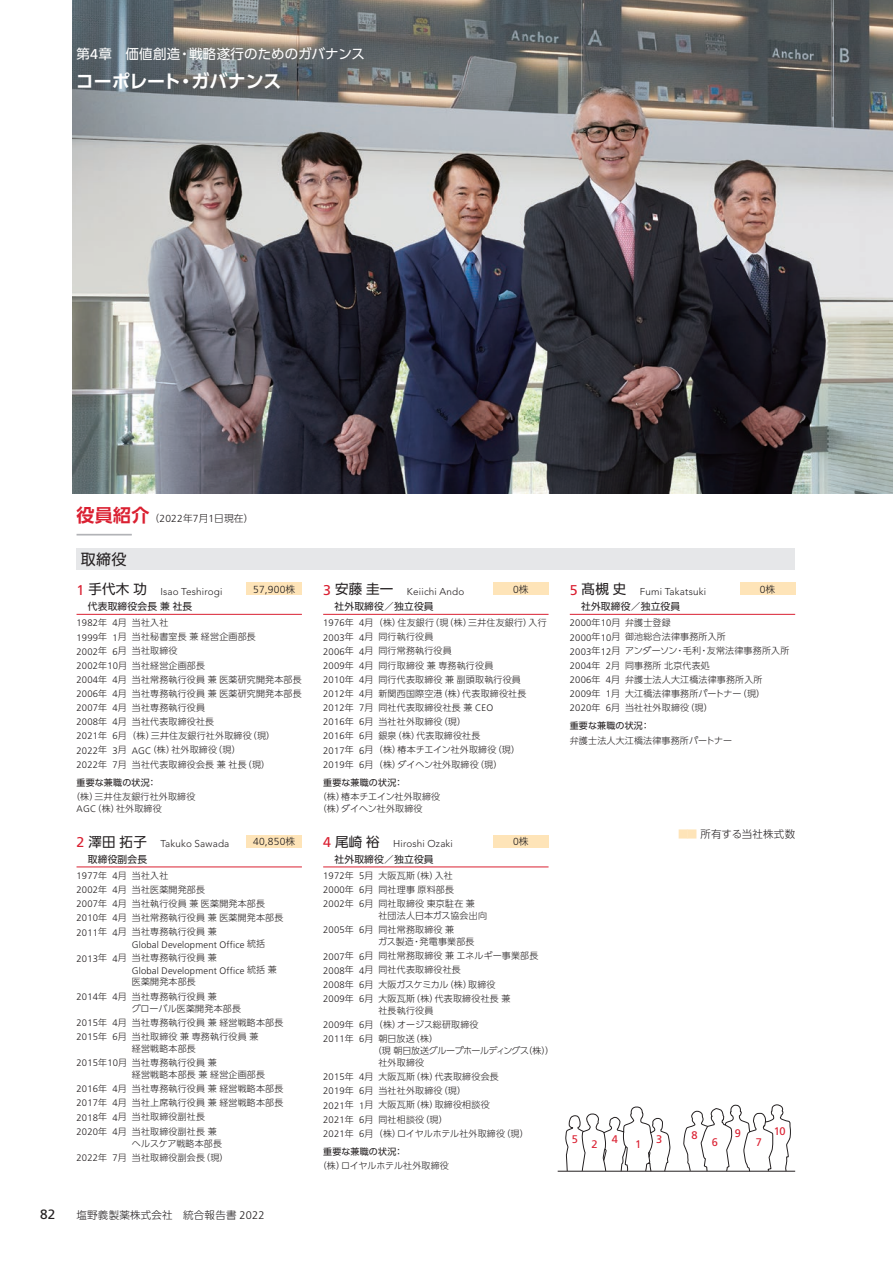
<style>
.page{position:relative;width:893px;height:1263px;background:#fff}
.page>*{position:absolute;margin:0;border:0;box-sizing:border-box;transform-origin:0 0}
.t1{font:700 18px "UD Shin Go Pro De";letter-spacing:-.01em;color:#fff}
.t2{font:15px "UD Shin Go Pro";color:#231f20}
.t3{font:13.5px "UD Shin Go Pro";letter-spacing:.02em;color:#fff}
.t4{font:13.5px "Frutiger";color:#231f20}
.t5{font:10.95px "Frutiger";color:#da2031}
.t6{font:300 10.5px "UD Shin Go Pro";letter-spacing:.02em;color:#231f20}
.t7{font:300 10.2px "Frutiger";letter-spacing:.02em;color:#231f20}
.t8{font:300 9.9px "Avenir";letter-spacing:.02em;color:#231f20}
.t9{font:9.75px "UD Shin Go Pro";letter-spacing:.02em;color:#231f20}
.t10{font:300 9.75px "UD Shin Go Pro";color:#231f20}
.t11{font:300 9.45px "Frutiger";letter-spacing:.02em;color:#231f20}
.t12{font:300 9px/14.1px "UD Shin Go Pro";letter-spacing:.02em;color:#231f20}
.t13{font:9px "UD Shin Go Pro";letter-spacing:.02em;color:#231f20}
.t14{font:300 9px/12px "UD Shin Go Pro";letter-spacing:-.04em;color:#231f20}
.s1{font-family:"Frutiger";font-size:14.1px}
.s2{font-family:"UD Shin Go Pro De";font-weight:700;font-size:18px;color:#da2031}
.s3{font-family:"Frutiger";font-size:10.2px}
.s4{font-family:"Frutiger";font-weight:400;font-size:14.1px;color:#da2031}
.s5{font-family:"UD Shin Go Pro";font-weight:400;font-size:13.5px}
.s6{font-family:"Frutiger";font-size:9.45px}
.s7{font-family:"UD Shin Go Pro";font-size:9px}
.s8{font-family:"UD Shin Go Pro";font-size:9.75px}
.s9{color:#fee4b8}
.s10{font-family:"Frutiger";font-size:10.95px}
</style>
<div class="page">
<hr style="left:77px;top:614px;width:225px;height:1px;background:#da2031">
<hr style="left:77px;top:867px;width:225px;height:1px;background:#da2031">
<hr style="left:323px;top:614px;width:226px;height:1px;background:#da2031">
<hr style="left:323px;top:867px;width:226px;height:1px;background:#da2031">
<hr style="left:570px;top:614px;width:225px;height:1px;background:#da2031">
<div style="left:77px;top:549px;width:718px;height:21px;background:#e6e7e9"></div>
<div style="left:247px;top:583px;width:55px;height:12px;background:#fee4b8"></div>
<div style="left:247px;top:835px;width:55px;height:13px;background:#fee4b8"></div>
<div style="left:493px;top:835px;width:56px;height:13px;background:#fee4b8"></div>
<div style="left:493px;top:583px;width:56px;height:12px;background:#fee4b8"></div>
<div style="left:740px;top:583px;width:55px;height:12px;background:#fee4b8"></div>
<hr style="left:558px;top:1171px;width:237px;height:1px;background:#231f20">
<svg style="left:683px;top:1104px;width:108px;height:67px"></svg>
<svg style="left:565px;top:1106px;width:105px;height:65px"></svg>
<hr style="left:77px;top:534px;width:55px;height:1px;background:#b2b3b7">
<img style="left:72px;top:0;width:821px;height:493px">
<h3 class="t3" style="left:77px;top:43px;width:290px">第<span class="s1">4</span>章　価値創造・戦略遂行のためのガバナンス</h3>
<h1 class="t1" style="left:76px;top:67px;width:207px">コーポレート・ガバナンス</h1>
<p class="t10" style="left:77px;top:510px;width:179px"><span class="s2">役員紹介</span>（<span class="s3">2022</span>年<span class="s3">7</span>月<span class="s3">1</span>日現在）</p>
<h2 class="t2" style="left:81px;top:547px;width:47px">取締役</h2>
<p class="t8" style="left:77px;top:585px;width:147px"><span class="s4">1</span> <span class="s5">手代木功　</span>Isao Teshirogi</p>
<p class="t9" style="left:88px;top:598px;width:106px">代表取締役会長兼社長</p>
<p class="t12" style="left:77px;top:615px;width:227px"><span class="s6">1982</span>年 <span class="s6">4</span>月 当社入社<br><span class="s6">1999</span>年 <span class="s6">1</span>月 当社秘書室長兼経営企画部長<br><span class="s6">2002</span>年 <span class="s6">6</span>月 当社取締役<br><span class="s6">2002</span>年<span class="s6">10</span>月 当社経営企画部長<br><span class="s6">2004</span>年 <span class="s6">4</span>月 当社常務執行役員兼医薬研究開発本部長<br><span class="s6">2006</span>年 <span class="s6">4</span>月 当社専務執行役員兼医薬研究開発本部長<br><span class="s6">2007</span>年 <span class="s6">4</span>月 当社専務執行役員<br><span class="s6">2008</span>年 <span class="s6">4</span>月 当社代表取締役社長<br><span class="s6">2021</span>年 <span class="s6">6</span>月 （株）三井住友銀行社外取締役（現）<br><span class="s6">2022</span>年 <span class="s6">3</span>月 <span class="s6">AGC</span>（株）社外取締役（現）<br><span class="s6">2022</span>年 <span class="s6">7</span>月 当社代表取締役会長兼社長（現）</p>
<p class="t13" style="left:77px;top:775px;width:82px">重要な兼職の状況：</p>
<p class="t12" style="left:77px;top:790px;width:120px;line-height:12px;text-indent:-5px">（株）三井住友銀行社外取締役<br><span class="s6">AGC</span>（株）社外取締役</p>
<p class="t8" style="left:77px;top:838px;width:154px"><span class="s4">2</span> <span class="s5">澤田拓子　</span>Takuko Sawada</p>
<p class="t9" style="left:88px;top:851px;width:61px">取締役副会長</p>
<p class="t12" style="left:77px;top:868px;width:208px"><span class="s6">1977</span>年 <span class="s6">4</span>月 当社入社<br><span class="s6">2002</span>年 <span class="s6">4</span>月 当社医薬開発部長<br><span class="s6">2007</span>年 <span class="s6">4</span>月 当社執行役員兼医薬開発本部長<br><span class="s6">2010</span>年 <span class="s6">4</span>月 当社常務執行役員兼医薬開発本部長<br><span class="s6">2011</span>年 <span class="s6">4</span>月 当社専務執行役員兼</p>
<p class="t11" style="left:132px;top:939px;width:135px">Global Development Office <span class="s7">統括</span></p>
<p class="t12" style="left:77px;top:951px;width:142px"><span class="s6">2013</span>年 <span class="s6">4</span>月 当社専務執行役員兼</p>
<p class="t11" style="left:132px;top:965px;width:147px">Global Development Office <span class="s7">統括兼</span></p>
<p class="t12" style="left:77px;top:975px;width:142px;text-indent:55px">医薬開発本部長<br><span class="s6">2014</span>年 <span class="s6">4</span>月 当社専務執行役員兼</p>
<p class="t12" style="left:77px;top:1001px;width:208px;text-indent:55px">グローバル医薬開発本部長<br><span class="s6">2015</span>年 <span class="s6">4</span>月 当社専務執行役員兼経営戦略本部長<br><span class="s6">2015</span>年 <span class="s6">6</span>月 当社取締役兼専務執行役員兼</p>
<p class="t12" style="left:77px;top:1041px;width:142px;text-indent:55px">経営戦略本部長<br><span class="s6">2015</span>年<span class="s6">10</span>月 当社専務執行役員兼</p>
<p class="t12" style="left:77px;top:1067px;width:208px;text-indent:55px">経営戦略本部長兼経営企画部長<br><span class="s6">2016</span>年 <span class="s6">4</span>月 当社専務執行役員兼経営戦略本部長<br><span class="s6">2017</span>年 <span class="s6">4</span>月 当社上席執行役員兼経営戦略本部長<br><span class="s6">2018</span>年 <span class="s6">4</span>月 当社取締役副社長<br><span class="s6">2020</span>年 <span class="s6">4</span>月 当社取締役副社長兼</p>
<p class="t12" style="left:77px;top:1136px;width:154px;text-indent:55px">ヘルスケア戦略本部長<br><span class="s6">2022</span>年 <span class="s6">7</span>月 当社取締役副会長（現）</p>
<p class="t8" style="left:323px;top:585px;width:143px"><span class="s4">3</span> <span class="s5">安藤圭一　</span>Keiichi Ando</p>
<p class="t9" style="left:334px;top:598px;width:101px">社外取締役／独立役員</p>
<p class="t12" style="left:323px;top:615px;width:225px"><span class="s6">1976</span>年 <span class="s6">4</span>月 （株）住友銀行（現（株）三井住友銀行）入行<br><span class="s6">2003</span>年 <span class="s6">4</span>月 同行執行役員<br><span class="s6">2006</span>年 <span class="s6">4</span>月 同行常務執行役員<br><span class="s6">2009</span>年 <span class="s6">4</span>月 同行取締役兼専務執行役員<br><span class="s6">2010</span>年 <span class="s6">4</span>月 同行代表取締役兼副頭取執行役員<br><span class="s6">2012</span>年 <span class="s6">4</span>月 新関西国際空港（株）代表取締役社長<br><span class="s6">2012</span>年 <span class="s6">7</span>月 同社代表取締役社長兼 <span class="s6">CEO<br>2016</span>年 <span class="s6">6</span>月 当社社外取締役（現）<br><span class="s6">2016</span>年 <span class="s6">6</span>月銀泉（株）代表取締役社長<br><span class="s6">2017</span>年 <span class="s6">6</span>月 （株）椿本チエイン社外取締役（現）<br><span class="s6">2019</span>年 <span class="s6">6</span>月 （株）ダイヘン社外取締役（現）</p>
<p class="t13" style="left:323px;top:775px;width:82px">重要な兼職の状況：</p>
<p class="t12" style="left:318px;top:790px;width:124px;line-height:12px">（株）椿本チエイン社外取締役（株）ダイヘン社外取締役</p>
<p class="t8" style="left:323px;top:838px;width:131px"><span class="s4">4</span> <span class="s5">尾崎裕　</span>Hiroshi Ozaki</p>
<p class="t9" style="left:334px;top:851px;width:101px">社外取締役／独立役員</p>
<p class="t12" style="left:323px;top:868px;width:153px"><span class="s6">1972</span>年 <span class="s6">5</span>月 大阪瓦斯（株）入社<br><span class="s6">2000</span>年 <span class="s6">6</span>月 同社理事原料部長<br><span class="s6">2002</span>年 <span class="s6">6</span>月 同社取締役東京駐在兼</p>
<p class="t12" style="left:323px;top:908px;width:165px;text-indent:55px">社団法人日本ガス協会出向<br><span class="s6">2005</span>年 <span class="s6">6</span>月 同社常務取締役兼</p>
<p class="t12" style="left:323px;top:934px;width:217px;text-indent:55px">ガス製造・発電事業部長<br><span class="s6">2007</span>年 <span class="s6">6</span>月 同社常務取締役兼エネルギー事業部長<br><span class="s6">2008</span>年 <span class="s6">4</span>月 同社代表取締役社長<br><span class="s6">2008</span>年 <span class="s6">6</span>月 大阪ガスケミカル（株）取締役<br><span class="s6">2009</span>年 <span class="s6">6</span>月 大阪瓦斯（株）代表取締役社長兼</p>
<p class="t12" style="left:323px;top:1003px;width:157px;text-indent:55px">社長執行役員<br><span class="s6">2009</span>年 <span class="s6">6</span>月 （株）オージス総研取締役<br><span class="s6">2011</span>年 <span class="s6">6</span>月 朝日放送（株）</p>
<p class="t14" style="left:378px;top:1044px;width:177px;text-indent:-5px">（現朝日放送グループホールディングス（株））社外取締役</p>
<p class="t12" style="left:323px;top:1069px;width:207px"><span class="s6">2015</span>年 <span class="s6">4</span>月 大阪瓦斯（株）代表取締役会長<br><span class="s6">2019</span>年 <span class="s6">6</span>月 当社社外取締役（現）<br><span class="s6">2021</span>年 <span class="s6">1</span>月 大阪瓦斯（株）取締役相談役<br><span class="s6">2021</span>年 <span class="s6">6</span>月同社相談役（現）<br><span class="s6">2021</span>年 <span class="s6">6</span>月 （株）ロイヤルホテル社外取締役（現）</p>
<p class="t13" style="left:323px;top:1144px;width:82px">重要な兼職の状況：</p>
<p class="t12" style="left:318px;top:1158px;width:133px">（株）ロイヤルホテル社外取締役</p>
<p class="t8" style="left:570px;top:585px;width:138px"><span class="s4">5</span> <span class="s5">髙槻史　</span>Fumi Takatsuki</p>
<p class="t9" style="left:581px;top:598px;width:101px">社外取締役／独立役員</p>
<p class="t12" style="left:570px;top:615px;width:221px"><span class="s6">2000</span>年<span class="s6">10</span>月 弁護士登録<br><span class="s6">2000</span>年<span class="s6">10</span>月 御池総合法律事務所入所<br><span class="s6">2003</span>年<span class="s6">12</span>月 アンダーソン・毛利・友常法律事務所入所<br><span class="s6">2004</span>年 <span class="s6">2</span>月 同事務所北京代表処<br><span class="s6">2006</span>年 <span class="s6">4</span>月 弁護士法人大江橋法律事務所入所<br><span class="s6">2009</span>年 <span class="s6">1</span>月 大江橋法律事務所パートナー（現）<br><span class="s6">2020</span>年 <span class="s6">6</span>月 当社社外取締役（現）</p>
<p class="t13" style="left:570px;top:719px;width:82px">重要な兼職の状況：</p>
<p class="t12" style="left:570px;top:733px;width:164px">弁護士法人大江橋法律事務所パートナー</p>
<p class="t7" style="left:253px;top:584px;width:44px">57,900<span class="s8">株</span></p>
<p class="t7" style="left:513px;top:584px;width:17px">0<span class="s8">株</span></p>
<p class="t7" style="left:760px;top:584px;width:17px">0<span class="s8">株</span></p>
<p class="t6" style="left:678px;top:826px;width:119px"><span class="s9">■■</span> 所有する当社株式数</p>
<p class="t7" style="left:253px;top:836px;width:44px">40,850<span class="s8">株</span></p>
<p class="t7" style="left:513px;top:836px;width:17px">0<span class="s8">株</span></p>
<p class="t5" style="left:774px;top:1125px;width:13px">10</p>
<p class="t5" style="left:735px;top:1127px;width:8px">9</p>
<p class="t5" style="left:572px;top:1132px;width:8px">5</p>
<p class="t5" style="left:691px;top:1129px;width:8px">8</p>
<p class="t5" style="left:656px;top:1133px;width:8px">3</p>
<p class="t5" style="left:712px;top:1135px;width:8px">6</p>
<p class="t5" style="left:756px;top:1135px;width:8px">7</p>
<p class="t5" style="left:612px;top:1133px;width:8px">4</p>
<p class="t5" style="left:591px;top:1138px;width:8px">2</p>
<p class="t5" style="left:635px;top:1138px;width:8px">1</p>
<h3 class="t4" style="left:40px;top:1206px;width:17px">82</h3>
<p class="t6" style="left:77px;top:1206px;width:190px">塩野義製薬株式会社　統合報告書 <span class="s10">2022</span></p>
</div>
